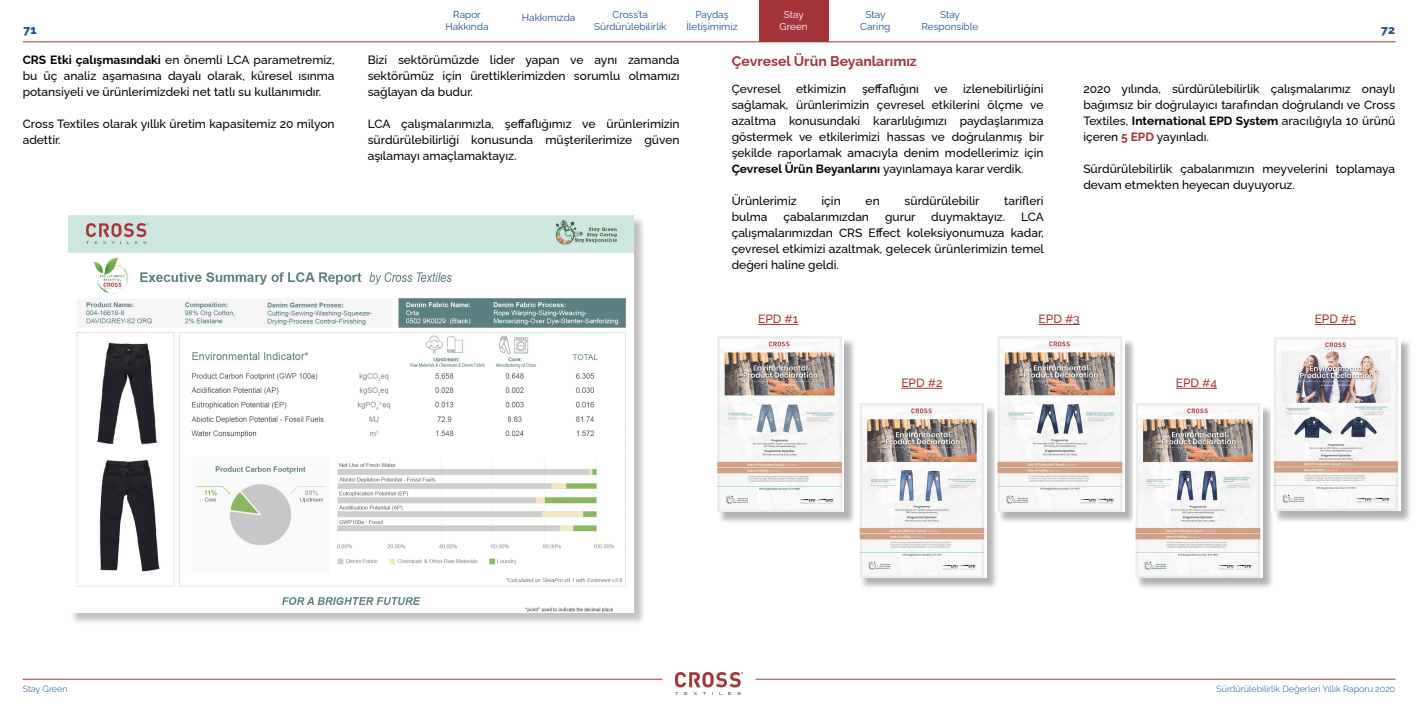
<style>
.page{position:relative;width:1418px;height:709px;background:#fff}
.page>*{position:absolute;margin:0;border:0;box-sizing:border-box;transform-origin:0 0}
.t1{font:700 14px "Raleway";color:#a4343a}
.t2{font:500 12px/16px "Raleway";color:#000;text-align:justify}
.t3{font:500 12px "Raleway";color:#a4343a}
.t4{font:800 12px "Raleway";color:#1d4e89}
.t5{font:10px/12px "Raleway";color:#1d4e89;text-align:center}
.t6{font:10px/12px "Raleway";color:#fff;text-align:center}
.t7{font:300 9px "Raleway";color:#1d4e89}
.s1{font-weight:700}
.s2{font-weight:700;color:#a4343a}
</style>
<div class="page">
<hr style="left:23px;top:678px;width:639px;height:1px;background:#a4343a">
<hr style="left:755px;top:678px;width:640px;height:1px;background:#a4343a">
<img style="left:676px;top:672px;width:66px;height:22px">
<hr style="left:23px;top:41px;width:1372px;height:1px;background:#a4343a">
<div style="left:70px;top:217px;width:576px;height:408px;background:#3b3535;opacity:.3"></div>
<img style="left:69px;top:215px;width:564px;height:397px">
<hr style="left:901px;top:388px;width:41px;height:1px;background:#a4343a">
<hr style="left:1175px;top:388px;width:42px;height:1px;background:#a4343a">
<hr style="left:1038px;top:324px;width:41px;height:1px;background:#a4343a">
<hr style="left:758px;top:324px;width:40px;height:1px;background:#a4343a">
<hr style="left:1314px;top:324px;width:41px;height:1px;background:#a4343a">
<div style="left:717px;top:338px;width:139px;height:186px;background:#000;opacity:.3"></div>
<img style="left:717px;top:336px;width:127px;height:176px">
<div style="left:859px;top:405px;width:139px;height:185px;background:#000;opacity:.3"></div>
<img style="left:859px;top:404px;width:127px;height:173px">
<div style="left:997px;top:338px;width:139px;height:186px;background:#000;opacity:.3"></div>
<img style="left:995px;top:337px;width:129px;height:174px">
<div style="left:1135px;top:405px;width:139px;height:185px;background:#000;opacity:.3"></div>
<img style="left:1133px;top:403px;width:129px;height:175px">
<div style="left:1273px;top:339px;width:139px;height:184px;background:#000;opacity:.3"></div>
<img style="left:1271px;top:337px;width:129px;height:174px">
<div style="left:758px;top:0;width:70px;height:41px;background:#a4343a"></div>
<p class="t5" style="left:445px;top:8px;width:45px">Rapor<br>Hakkında</p>
<p class="t5" style="left:522px;top:11px;width:55px">Hakkımızda</p>
<p class="t5" style="left:594px;top:8px;width:74px">Cross’ta<br>Sürdürülebilirlik</p>
<p class="t5" style="left:686px;top:8px;width:53px">Paydaş<br>İletişimimiz</p>
<p class="t6" style="left:779px;top:8px;width:30px">Stay<br>Green</p>
<p class="t5" style="left:860px;top:8px;width:32px">Stay<br>Caring</p>
<p class="t5" style="left:921px;top:8px;width:58px">Stay<br>Responsible</p>
<p class="t4" style="left:23px;top:20px;width:15px">71</p>
<p class="t4" style="left:1380px;top:20px;width:15px">72</p>
<p class="t2" style="left:23px;top:51px;width:313px"><span class="s1">CRS Etki çalışmasındaki</span> en önemli LCA parametremiz, bu üç analiz aşamasına dayalı olarak, küresel ısınma potansiyeli ve ürünlerimizdeki net tatlı su kullanımıdır.</p>
<p class="t2" style="left:23px;top:115px;width:313px">Cross Textiles olarak yıllık üretim kapasitemiz 20 milyon adettir.</p>
<p class="t2" style="left:368px;top:51px;width:313px">Bizi sektörümüzde lider yapan ve aynı zamanda sektörümüz için ürettiklerimizden sorumlu olmamızı sağlayan da budur.</p>
<p class="t2" style="left:368px;top:115px;width:313px">LCA çalışmalarımızla, şeffaflığımız ve ürünlerimizin sürdürülebilirliği konusunda müşterilerimize güven aşılamayı amaçlamaktayız.</p>
<p class="t1" style="left:732px;top:50px;width:186px">Çevresel Ürün Beyanlarımız</p>
<p class="t2" style="left:731px;top:79px;width:51px">Çevresel</p>
<p class="t2" style="left:796px;top:79px;width:52px">etkimizin</p>
<p class="t2" style="left:862px;top:79px;width:58px">şeffaflığını</p>
<p class="t2" style="left:934px;top:79px;width:15px">ve</p>
<p class="t2" style="left:731px;top:79px;width:314px;text-indent:231px">izlenebilirliğini sağlamak, ürünlerimizin çevresel etkilerini ölçme ve azaltma konusundaki kararlılığımızı paydaşlarımıza göstermek ve etkilerimizi hassas ve doğrulanmış bir şekilde raporlamak amacıyla denim modellerimiz için <span class="s1">Çevresel Ürün Beyanlarını</span> yayınlamaya karar verdik.</p>
<p class="t2" style="left:731px;top:191px;width:67px">Ürünlerimiz</p>
<p class="t2" style="left:821px;top:191px;width:21px">için</p>
<p class="t2" style="left:865px;top:191px;width:16px">en</p>
<p class="t2" style="left:904px;top:191px;width:76px">sürdürülebilir</p>
<p class="t2" style="left:1004px;top:191px;width:41px">tarifleri</p>
<p class="t2" style="left:731px;top:207px;width:37px">bulma</p>
<p class="t2" style="left:783px;top:207px;width:87px">çabalarımızdan</p>
<p class="t2" style="left:885px;top:207px;width:32px">gurur</p>
<p class="t2" style="left:931px;top:207px;width:75px">duymaktayız.</p>
<p class="t2" style="left:731px;top:207px;width:314px;text-indent:289px">LCA çalışmalarımızdan CRS Effect koleksiyonumuza kadar, çevresel etkimizi azaltmak, gelecek ürünlerimizin temel değeri haline geldi.</p>
<p class="t2" style="left:1083px;top:79px;width:313px">2020 yılında, sürdürülebilirlik çalışmalarımız onaylı bağımsız bir doğrulayıcı tarafından doğrulandı ve Cross Textiles, <span class="s1">International EPD System</span> aracılığıyla 10 ürünü içeren <span class="s2">5 EPD</span> yayınladı.</p>
<p class="t2" style="left:1083px;top:159px;width:313px">Sürdürülebilirlik çabalarımızın meyvelerini toplamaya devam etmekten heyecan duyuyoruz.</p>
<p class="t3" style="left:758px;top:309px;width:42px">EPD #1</p>
<p class="t3" style="left:1038px;top:309px;width:43px">EPD #3</p>
<p class="t3" style="left:1314px;top:309px;width:43px">EPD #5</p>
<p class="t3" style="left:901px;top:373px;width:43px">EPD #2</p>
<p class="t3" style="left:1175px;top:373px;width:43px">EPD #4</p>
<p class="t7" style="left:23px;top:681px;width:46px">Stay Green</p>
<p class="t7" style="left:1216px;top:681px;width:181px">Sürdürülebilirlik Değerleri Yıllık Raporu 2020</p>
</div>
